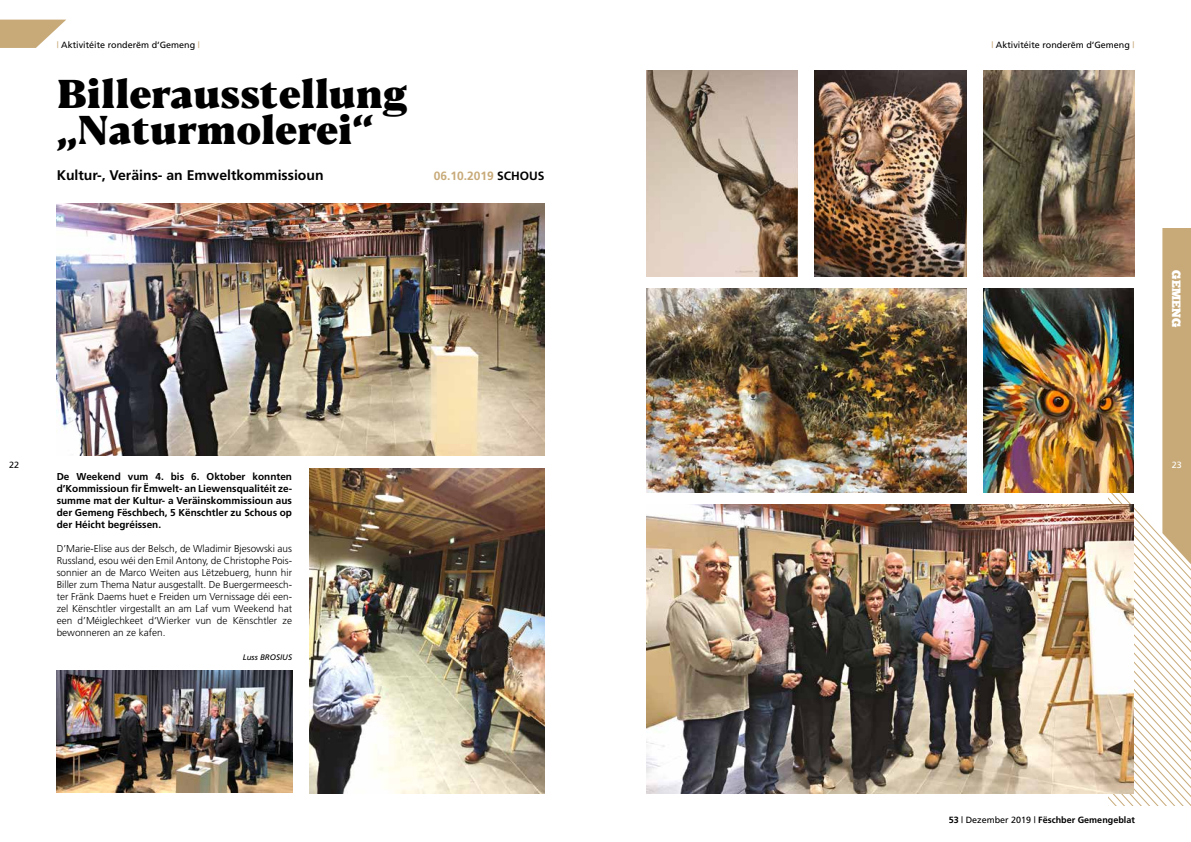
<style>
.page{position:relative;width:1191px;height:842px;background:#fff}
.page>*{position:absolute;margin:0;border:0;box-sizing:border-box;transform-origin:0 0}
.t1{font:800 40px/36px "Blacker Text";color:#000}
.t2{font:700 14px "Frutiger";color:#000}
.t3{font:700 12px "Frutiger";color:#c8aa79}
.t4{font:12px "Chunk Five Ex";letter-spacing:.01em;color:#fff}
.t5{font:300 10px/12px "Frutiger";color:#000;text-align:justify}
.t6{font:700 10px/12px "Frutiger";color:#000;text-align:justify}
.t7{font:9px "Frutiger";color:#000}
.t8{font:700 9px "Frutiger";color:#000}
.t9{font:9px "Frutiger";color:#fff}
.t10{font:italic 8px "Frutiger";color:#000}
.s1{color:#c8aa79}
.s2{color:#000}
.s3{font-weight:400}
</style>
<div class="page">
<svg style="left:0;top:20px;width:66px;height:28px"></svg>
<svg style="left:1108px;top:228px;width:83px;height:578px"></svg>
<img style="left:814px;top:71px;width:152px;height:205px">
<img style="left:57px;top:203px;width:487px;height:252px">
<img style="left:983px;top:71px;width:151px;height:205px">
<img style="left:309px;top:468px;width:235px;height:326px">
<img style="left:57px;top:671px;width:235px;height:121px">
<img style="left:983px;top:288px;width:150px;height:204px">
<img style="left:647px;top:504px;width:486px;height:290px">
<img style="left:647px;top:71px;width:150px;height:205px">
<img style="left:647px;top:288px;width:319px;height:204px">
<p class="t7" style="left:57px;top:40px;width:145px"><span class="s1">|</span> Aktivitéite ronderëm d‘Gemeng <span class="s1">|</span></p>
<p class="t7" style="left:991px;top:40px;width:145px"><span class="s1">|</span> Aktivitéite ronderëm d‘Gemeng <span class="s1">|</span></p>
<h1 class="t1" style="left:57px;top:78px;width:353px">Billerausstellung „Naturmolerei“</h1>
<h2 class="t2" style="left:57px;top:167px;width:268px">Kultur-, Veräins- an Emweltkommissioun</h2>
<p class="t3" style="left:434px;top:169px;width:112px">06.10.2019 <span class="s2">SCHOUS</span></p>
<p class="t4" style="left:1185px;top:270px;width:58px;rotate:90deg">GEMENG</p>
<p class="t7" style="left:9px;top:460px;width:12px">22</p>
<p class="t9" style="left:1171px;top:460px;width:12px">23</p>
<p class="t6" style="left:57px;top:470px;width:237px">De Weekend vum 4. bis 6. Oktober konnten d’Kommissioun fir Ëmwelt- an Liewensqualitéit ze&shy;summe mat der Kultur- a Veräinskommissioun aus der Gemeng Fëschbech, 5 Kënschtler zu Schous op der Héicht begréissen.</p>
<p class="t5" style="left:57px;top:543px;width:237px">D’Marie-Elise aus der Belsch, de Wladimir Bjesowski aus Russland, esou wéi den Emil Antony, de Christophe Pois&shy;sonnier an de Marco Weiten aus Lëtzebuerg, hunn hir Biller zum Thema Natur ausgestallt. De Buergermeesch&shy;ter Fränk Daems huet e Freiden um Vernissage déi een&shy;zel Kënschtler virgestallt an am Laf vum Weekend hat een d’Méiglechkeet d‘Wierker vun de Kënschtler ze bewonneren an ze kafen.</p>
<p class="t10" style="left:243px;top:653px;width:51px">Luss BROSIUS</p>
<p class="t8" style="left:948px;top:814px;width:188px">53 <span class="s3">| Dezember 2019 |</span> Fëschber Gemengeblat</p>
</div>
